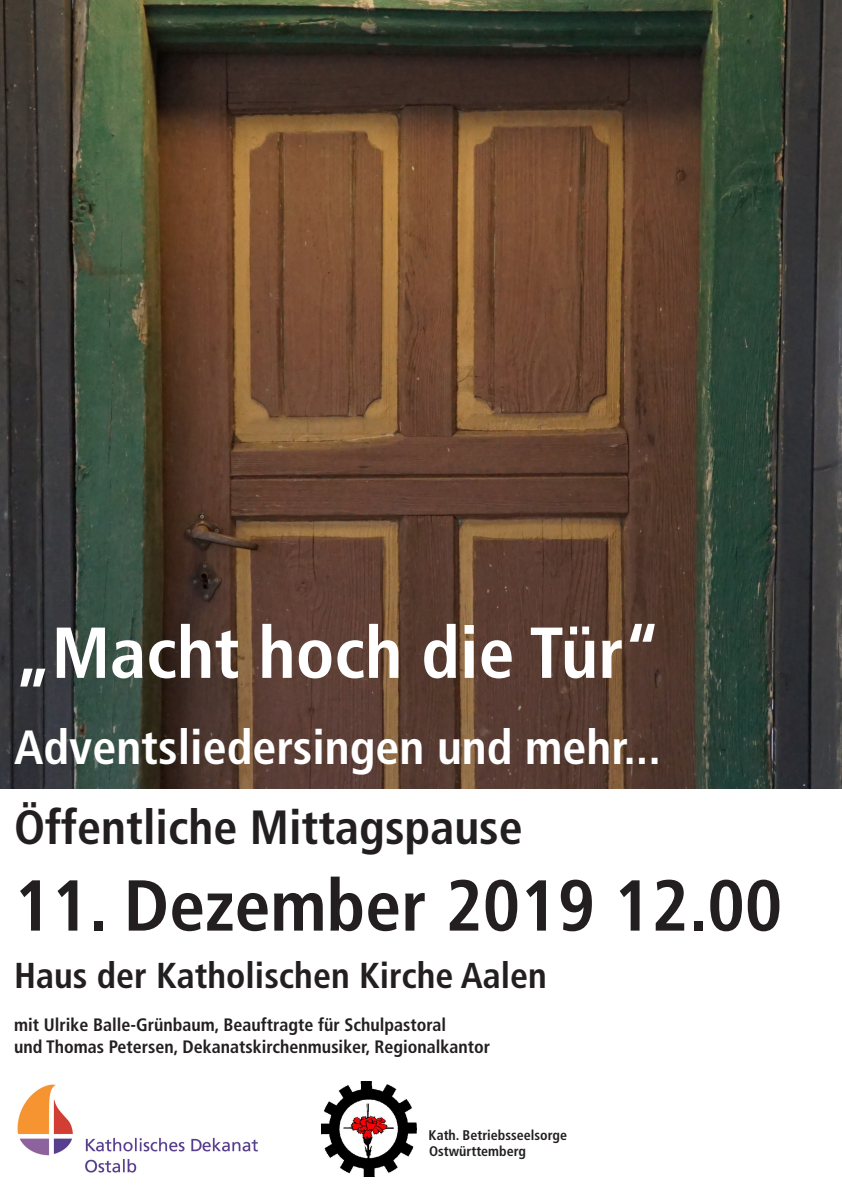
<style>
.page{position:relative;width:842px;height:1191px;background:#fff}
.page>*{position:absolute;margin:0;border:0;box-sizing:border-box;transform-origin:0 0}
.t1{font:700 condensed 72px "Frutiger LT Std";color:#231f20}
.t2{font:700 condensed 72px "Frutiger LT Std";color:#fff}
.t3{font:700 condensed 48px "Frutiger LT Std";color:#fff}
.t4{font:700 condensed 48px "Frutiger LT Std";color:#231f20}
.t5{font:700 condensed 36px "Frutiger LT Std";color:#231f20}
.t6{font:700 condensed 18px/21.6px "Frutiger LT Std";color:#231f20}
.t7{font:700 condensed 14px/16.8px "Frutiger LT Std";color:#231f20}
</style>
<div class="page">
<img style="left:0;top:0;width:842px;height:788px">
<img style="left:17px;top:1084px;width:241px;height:89px">
<img style="left:321px;top:1081px;width:95px;height:95px">
<h1 class="t2" style="left:14px;top:610px;width:648px">„Macht hoch die Tür“</h1>
<h2 class="t3" style="left:14px;top:719px;width:648px">Adventsliedersingen und mehr...</h2>
<h2 class="t4" style="left:14px;top:799px;width:510px">Öffentliche Mittagspause</h2>
<h1 class="t1" style="left:14px;top:863px;width:770px">11. Dezember 2019 12.00</h1>
<h3 class="t5" style="left:14px;top:954px;width:534px">Haus der Katholischen Kirche Aalen</h3>
<p class="t6" style="left:14px;top:1014px;width:477px">mit Ulrike Balle-Grünbaum, Beauftragte für Schulpastoral<br>und Thomas Petersen, Dekanatskirchenmusiker, Regionalkantor</p>
<p class="t7" style="left:429px;top:1126px;width:140px">Kath. Betriebsseelsorge<br>Ostwürttemberg</p>
</div>
